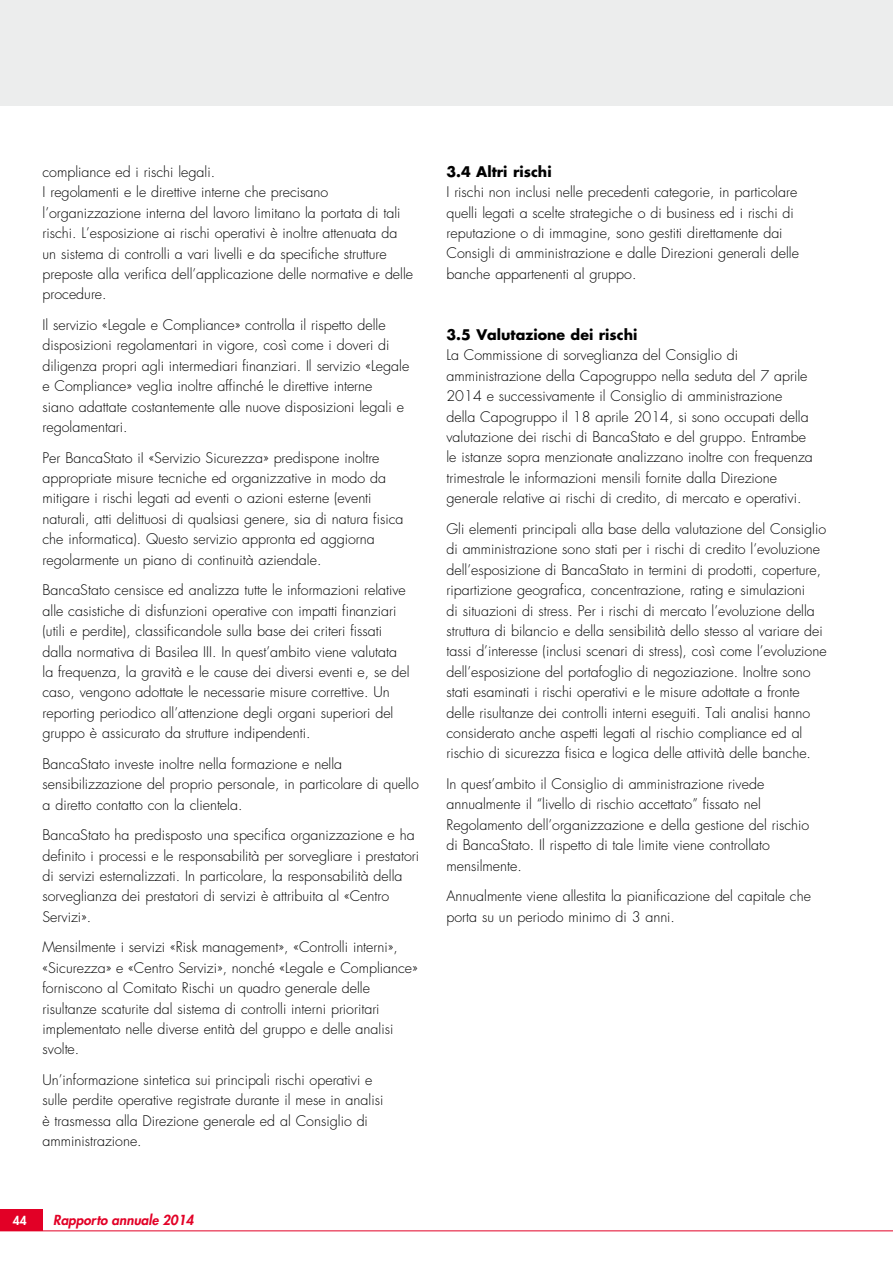
<style>
.page{position:relative;width:893px;height:1263px;background:#fff}
.page>*{position:absolute;margin:0;border:0;box-sizing:border-box;transform-origin:0 0}
.t1{font:300 14.25px/20.4px "Futura";color:#000}
.t2{font:700 14.25px "Futura";color:#000}
.t3{font:italic 800 13.5px "Futura";color:#e20026}
.t4{font:800 12px "Futura";color:#fff}
</style>
<div class="page">
<div style="left:0;top:0;width:893px;height:105px;background:#eceded"></div>
<hr style="left:0;top:1230px;width:893px;height:1px;background:#e20026">
<div style="left:0;top:1210px;width:43px;height:21px;background:#e20026"></div>
<p class="t1" style="left:43px;top:162px;width:372px">compliance ed i rischi legali.<br>I regolamenti e le direttive interne che precisano l’organizzazione interna del lavoro limitano la portata di tali rischi. L’esposizione ai rischi operativi è inoltre attenuata da un sistema di controlli a vari livelli e da specifiche strutture preposte alla verifica dell’applicazione delle normative e delle procedure.</p>
<p class="t1" style="left:43px;top:315px;width:368px">Il servizio «Legale e Compliance» controlla il rispetto delle disposizioni regolamentari in vigore, così come i doveri di diligenza propri agli intermediari finanziari. Il servizio «Legale e Compliance» veglia inoltre affinché le direttive interne<br>siano adattate costantemente alle nuove disposizioni legali e regolamentari.</p>
<p class="t1" style="left:43px;top:448px;width:362px">Per BancaStato iI «Servizio Sicurezza» predispone inoltre appropriate misure tecniche ed organizzative in modo da mitigare i rischi legati ad eventi o azioni esterne (eventi naturali, atti delittuosi di qualsiasi genere, sia di natura fisica che informatica). Questo servizio appronta ed aggiorna regolarmente un piano di continuità aziendale.</p>
<p class="t1" style="left:43px;top:580px;width:369px">BancaStato censisce ed analizza tutte le informazioni relative alle casistiche di disfunzioni operative con impatti finanziari (utili e perdite), classificandole sulla base dei criteri fissati dalla normativa di Basilea III. In quest’ambito viene valutata la frequenza, la gravità e le cause dei diversi eventi e, se del caso, vengono adottate le necessarie misure correttive. Un reporting periodico all’attenzione degli organi superiori del gruppo è assicurato da strutture indipendenti.</p>
<p class="t1" style="left:43px;top:754px;width:378px">BancaStato investe inoltre nella formazione e nella sensibilizzazione del proprio personale, in particolare di quello a diretto contatto con la clientela.</p>
<p class="t1" style="left:43px;top:825px;width:378px">BancaStato ha predisposto una specifica organizzazione e ha definito i processi e le responsabilità per sorvegliare i prestatori di servizi esternalizzati. In particolare, la responsabilità della sorveglianza dei prestatori di servizi è attribuita al «Centro Servizi».</p>
<p class="t1" style="left:43px;top:937px;width:377px">Mensilmente i servizi «Risk management», «Controlli interni», «Sicurezza» e «Centro Servizi», nonché «Legale e Compliance» forniscono al Comitato Rischi un quadro generale delle risultanze scaturite dal sistema di controlli interni prioritari implementato nelle diverse entità del gruppo e delle analisi svolte.</p>
<p class="t1" style="left:43px;top:1070px;width:342px">Un’informazione sintetica sui principali rischi operativi e sulle perdite operative registrate durante il mese in analisi è trasmessa alla Direzione generale ed al Consiglio di amministrazione.</p>
<p class="t4" style="left:13px;top:1213px;width:15px">44</p>
<p class="t3" style="left:53px;top:1212px;width:142px">Rapporto annuale 2014</p>
<p class="t2" style="left:446px;top:162px;width:107px">3.4 Altri rischi</p>
<p class="t1" style="left:446px;top:182px;width:354px">I rischi non inclusi nelle precedenti categorie, in particolare quelli legati a scelte strategiche o di business ed i rischi di reputazione o di immagine, sono gestiti direttamente dai Consigli di amministrazione e dalle Direzioni generali delle banche appartenenti al gruppo.</p>
<p class="t2" style="left:446px;top:325px;width:192px">3.5 Valutazione dei rischi</p>
<p class="t1" style="left:446px;top:345px;width:368px">La Commissione di sorveglianza del Consiglio di amministrazione della Capogruppo nella seduta del 7 aprile 2014 e successivamente il Consiglio di amministrazione della Capogruppo il 18 aprile 2014, si sono occupati della valutazione dei rischi di BancaStato e del gruppo. Entrambe le istanze sopra menzionate analizzano inoltre con frequenza trimestrale le informazioni mensili fornite dalla Direzione generale relative ai rischi di credito, di mercato e operativi.</p>
<p class="t1" style="left:446px;top:519px;width:382px">Gli elementi principali alla base della valutazione del Consiglio di amministrazione sono stati per i rischi di credito l’evoluzione dell’esposizione di BancaStato in termini di prodotti, coperture, ripartizione geografica, concentrazione, rating e simulazioni<br>di situazioni di stress. Per i rischi di mercato l’evoluzione della struttura di bilancio e della sensibilità dello stesso al variare dei tassi d’interesse (inclusi scenari di stress), così come l’evoluzione dell’esposizione del portafoglio di negoziazione. Inoltre sono stati esaminati i rischi operativi e le misure adottate a fronte delle risultanze dei controlli interni eseguiti. Tali analisi hanno considerato anche aspetti legati al rischio compliance ed al rischio di sicurezza fisica e logica delle attività delle banche.</p>
<p class="t1" style="left:446px;top:774px;width:364px">In quest’ambito il Consiglio di amministrazione rivede annualmente il “livello di rischio accettato” fissato nel Regolamento dell’organizzazione e della gestione del rischio di BancaStato. Il rispetto di tale limite viene controllato mensilmente.</p>
<p class="t1" style="left:446px;top:886px;width:366px">Annualmente viene allestita la pianificazione del capitale che porta su un periodo minimo di 3 anni.</p>
</div>
